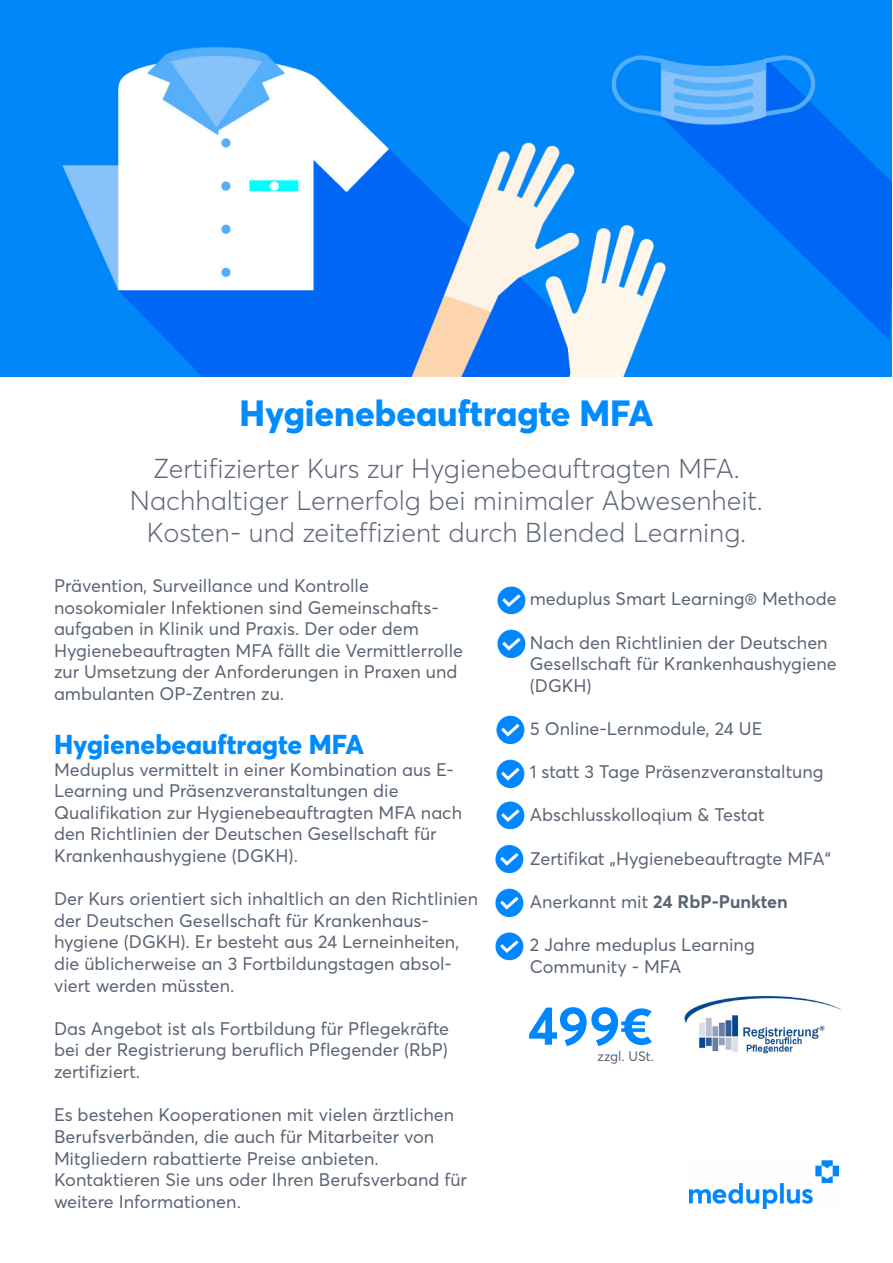
<style>
.page{position:relative;width:893px;height:1263px;background:#fff}
.page>*{position:absolute;margin:0;border:0;box-sizing:border-box;transform-origin:0 0}
.t1{font:700 54px "Averta";color:#0087ff}
.t2{font:800 36px "Averta";color:#008bff}
.t3{font:300 27px "Averta";color:#606878}
.t4{font:800 27px "Averta";color:#008bff}
.t5{font:18px/21.6px "Averta";color:#5a6574}
.t6{font:700 18px "Averta";color:#5a6574}
.t7{font:13.5px "Averta";color:#5a6574}
.s1{font-weight:400}
</style>
<div class="page">
<img style="left:0;top:0;width:892px;height:376px">
<img style="left:497px;top:586px;width:29px;height:29px">
<img style="left:497px;top:629px;width:29px;height:30px">
<img style="left:496px;top:759px;width:29px;height:71px">
<img style="left:495px;top:845px;width:29px;height:29px">
<img style="left:689px;top:1161px;width:150px;height:48px">
<img style="left:495px;top:888px;width:29px;height:30px">
<img style="left:684px;top:995px;width:159px;height:59px">
<img style="left:495px;top:932px;width:29px;height:29px">
<img style="left:496px;top:715px;width:29px;height:30px">
<p class="t2" style="left:240px;top:391px;width:415px">Hygienebeauftragte MFA</p>
<p class="t3" style="left:153px;top:451px;width:588px">Zertifizierter Kurs zur Hygienebeauftragten MFA.</p>
<p class="t3" style="left:130px;top:484px;width:635px">Nachhaltiger Lernerfolg bei minimaler Abwesenheit.</p>
<p class="t3" style="left:147px;top:516px;width:601px">Kosten- und zeiteffizient durch Blended Learning.</p>
<p class="t5" style="left:54px;top:575px;width:411px">Prävention, Surveillance und Kontrolle nosokomialer Infektionen sind Gemeinschafts&shy;aufgaben in Klinik und Praxis. Der oder dem Hygienebeauftragten MFA fällt die Vermittlerrolle zur Umsetzung der Anforderungen in Praxen und ambulanten OP-Zentren zu.</p>
<p class="t4" style="left:54px;top:727px;width:312px">Hygienebeauftragte MFA</p>
<p class="t5" style="left:54px;top:758px;width:410px">Meduplus vermittelt in einer Kombination aus E-Learning und Präsenzveranstaltungen die Qualifikation zur Hygienebeauftragten MFA nach den Richtlinien der Deutschen Gesellschaft für Krankenhaushygiene (DGKH).</p>
<p class="t5" style="left:54px;top:888px;width:426px">Der Kurs orientiert sich inhaltlich an den Richtlinien der Deutschen Gesellschaft für Krankenhaus&shy;hygiene (DGKH). Er besteht aus 24 Lerneinheiten, die üblicherweise an 3 Fortbildungstagen absol&shy;viert werden müssten.</p>
<p class="t5" style="left:54px;top:1017px;width:397px;text-align:justify">Das Angebot ist als Fortbildung für Pflegekräfte bei der Registrierung beruflich Pflegender (RbP) zertifiziert.</p>
<p class="t5" style="left:54px;top:1104px;width:414px">Es bestehen Kooperationen mit vielen ärztlichen Berufsverbänden, die auch für Mitarbeiter von Mitgliedern rabattierte Preise anbieten.<br>Kontaktieren Sie uns oder Ihren Berufsverband für weitere Informationen.</p>
<p class="t5" style="left:530px;top:588px;width:308px">meduplus Smart Learning® Methode</p>
<p class="t5" style="left:530px;top:631px;width:309px">Nach den Richtlinien der Deutschen<br>Gesellschaft für Krankenhaushygiene (DGKH)</p>
<p class="t5" style="left:530px;top:718px;width:234px">5 Online-Lernmodule, 24 UE</p>
<p class="t5" style="left:530px;top:761px;width:295px">1 statt 3 Tage Präsenzveranstaltung</p>
<p class="t5" style="left:530px;top:804px;width:236px">Abschlusskolloqium &amp; Testat</p>
<p class="t5" style="left:530px;top:847px;width:302px">Zertifikat „Hygienebeauftragte MFA“</p>
<p class="t6" style="left:530px;top:890px;width:260px"><span class="s1">Anerkannt mit</span> 24 RbP-Punkten</p>
<p class="t5" style="left:530px;top:934px;width:226px">2 Jahre meduplus Learning<br>Community - MFA</p>
<p class="t1" style="left:528px;top:991px;width:127px">499€</p>
<p class="t7" style="left:598px;top:1048px;width:58px">zzgl. USt.</p>
</div>
